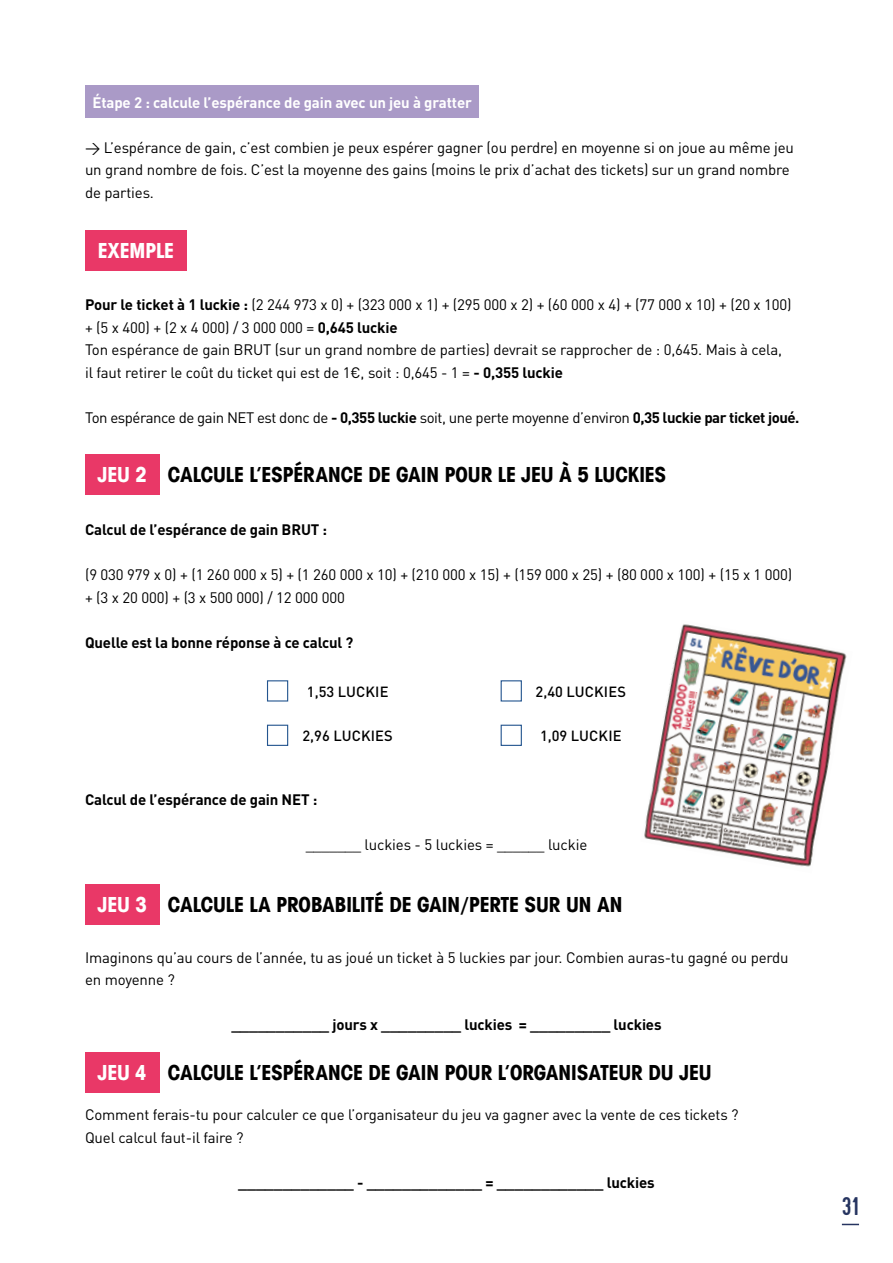
<style>
.page{position:relative;width:893px;height:1263px;background:#fff}
.page>*{position:absolute;margin:0;border:0;box-sizing:border-box;transform-origin:0 0}
.t1{font:500 25.5px "Cervo";color:#263460}
.t2{font:700 condensed 22.5px "Avant Gard EF";color:#000}
.t3{font:700 condensed 22.5px "Avant Gard EF";color:#fff}
.t4{font:15px/22.5px "DIN Pro";letter-spacing:-.01em;color:#000}
.t5{font:700 15px "DIN Pro";letter-spacing:-.01em;color:#000}
.t6{font:15px "DIN Pro";letter-spacing:-.03em;color:#000}
.t7{font:700 15px "DIN Pro";letter-spacing:-.01em;color:#fff}
.t8{font:500 14.55px "DIN Pro";letter-spacing:.01em;color:#000}
.s1{font-weight:700}
.s2{color:#fff}
</style>
<div class="page">
<svg style="left:842px;top:1224px;width:17px;height:1px"></svg>
<div style="left:85px;top:454px;width:75px;height:41px;background:#e93867"></div>
<div style="left:85px;top:884px;width:75px;height:41px;background:#e93867"></div>
<div style="left:85px;top:1052px;width:75px;height:41px;background:#e93867"></div>
<img style="left:644px;top:624px;width:203px;height:243px">
<div style="left:267px;top:680px;width:21px;height:21px;border:1px solid #24558f"></div>
<div style="left:267px;top:725px;width:21px;height:21px;border:1px solid #24558f"></div>
<div style="left:501px;top:680px;width:21px;height:21px;border:1px solid #24558f"></div>
<div style="left:501px;top:725px;width:21px;height:21px;border:1px solid #24558f"></div>
<div style="left:85px;top:85px;width:394px;height:33px;background:#aa9ac7"></div>
<div style="left:85px;top:231px;width:102px;height:40px;background:#e93867"></div>
<p class="t7" style="left:92px;top:92px;width:381px">Étape 2 : calcule l’espérance de gain avec un jeu à gratter</p>
<p class="t4" style="left:85px;top:136px;width:710px">→ L’espérance de gain, c’est combien je peux espérer gagner (ou perdre) en moyenne si on joue au même jeu un grand nombre de fois. C’est la moyenne des gains (moins le prix d’achat des tickets) sur un grand nombre de parties.</p>
<h2 class="t3" style="left:98px;top:237px;width:78px">EXEMPLE</h2>
<p class="t4" style="left:85px;top:293px;width:708px"><span class="s1">Pour le ticket à 1 luckie :</span> (2 244 973 x 0) + (323 000 x 1) + (295 000 x 2) + (60 000 x 4) + (77 000 x 10) + (20 x 100) + (5 x 400) + (2 x 4 000) / 3 000 000 = <span class="s1">0,645 luckie<br></span>Ton espérance de gain BRUT (sur un grand nombre de parties) devrait se rapprocher de : 0,645. Mais à cela, il faut retirer le coût du ticket qui est de 1€, soit : 0,645 - 1 = <span class="s1">- 0,355 luckie</span></p>
<p class="t6" style="left:85px;top:408px;width:716px">Ton espérance de gain NET est donc de <span class="s1">- 0,355 luckie</span> soit, une perte moyenne d’environ <span class="s1">0,35 luckie par ticket joué.</span></p>
<h2 class="t2" style="left:98px;top:461px;width:570px"><span class="s2">JEU 2</span> CALCULE L’ESPÉRANCE DE GAIN POUR LE JEU À 5 LUCKIES</h2>
<p class="t5" style="left:85px;top:520px;width:244px">Calcul de l’espérance de gain BRUT :</p>
<p class="t4" style="left:85px;top:563px;width:709px">(9 030 979 x 0) + (1 260 000 x 5) + (1 260 000 x 10) + (210 000 x 15) + (159 000 x 25) + (80 000 x 100) + (15 x 1 000) + (3 x 20 000) + (3 x 500 000) / 12 000 000</p>
<p class="t5" style="left:85px;top:632px;width:270px">Quelle est la bonne réponse à ce calcul ?</p>
<p class="t8" style="left:307px;top:682px;width:83px">1,53 LUCKIE</p>
<p class="t8" style="left:303px;top:726px;width:92px">2,96 LUCKIES</p>
<p class="t8" style="left:536px;top:682px;width:92px">2,40 LUCKIES</p>
<p class="t8" style="left:540px;top:726px;width:83px">1,09 LUCKIE</p>
<p class="t5" style="left:85px;top:790px;width:234px">Calcul de l’espérance de gain NET :</p>
<p class="t4" style="left:306px;top:833px;width:283px">_______ luckies - 5 luckies = ______ luckie</p>
<h2 class="t2" style="left:98px;top:891px;width:526px"><span class="s2">JEU 3</span> CALCULE LA PROBABILITÉ DE GAIN/PERTE SUR UN AN</h2>
<p class="t4" style="left:85px;top:946px;width:705px">Imaginons qu’au cours de l’année, tu as joué un ticket à 5 luckies par jour. Combien auras-tu gagné ou perdu en moyenne ?</p>
<p class="t5" style="left:231px;top:1015px;width:432px">___________ jours x _________ luckies = _________ luckies</p>
<h2 class="t2" style="left:98px;top:1059px;width:615px"><span class="s2">JEU 4</span> CALCULE L’ESPÉRANCE DE GAIN POUR L’ORGANISATEUR DU JEU</h2>
<p class="t4" style="left:85px;top:1103px;width:655px">Comment ferais-tu pour calculer ce que l’organisateur du jeu va gagner avec la vente de ces tickets ?<br>Quel calcul faut-il faire ?</p>
<p class="t5" style="left:238px;top:1172px;width:418px">_____________ - _____________ = ____________ luckies</p>
<h1 class="t1" style="left:842px;top:1191px;width:19px">31</h1>
</div>
